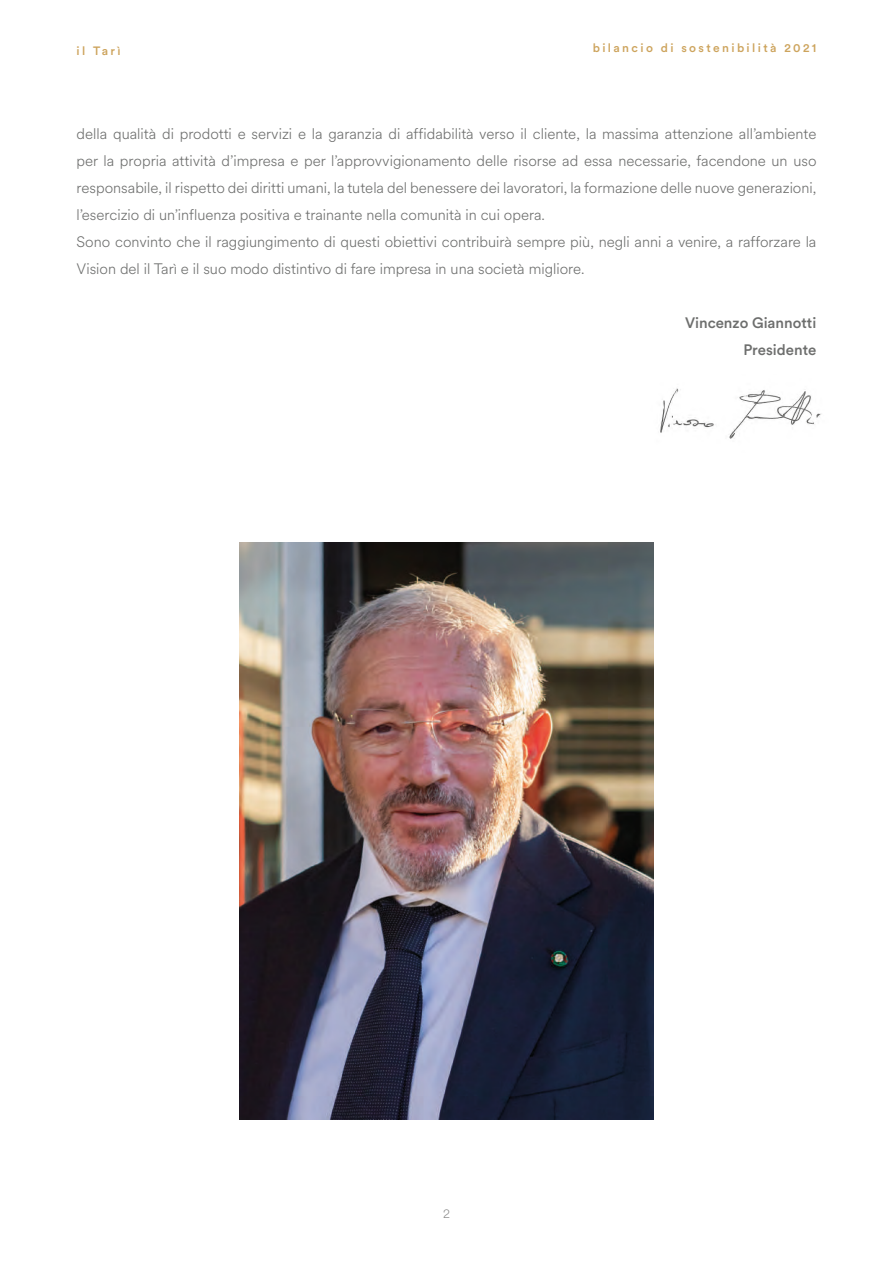
<style>
.page{position:relative;width:893px;height:1263px;background:#fff}
.page>*{position:absolute;margin:0;border:0;box-sizing:border-box;transform-origin:0 0}
.t1{font:300 15px/27px "Circular Spotify Text";color:#6d6e6d}
.t2{font:500 15px/27px "Circular Std";color:#6d6e6d;text-align:right}
.t3{font:500 12px "Circular Std";letter-spacing:.2em;color:#cda45d}
.t4{font:300 12px "Circular Spotify Text";color:#888}
</style>
<div class="page">
<img style="left:239px;top:543px;width:415px;height:576px">
<img style="left:660px;top:388px;width:161px;height:51px">
<p class="t3" style="left:77px;top:43px;width:46px">il Tarì</p>
<p class="t3" style="left:593px;top:40px;width:225px">bilancio di sostenibilità 2021</p>
<p class="t1" style="left:77px;top:120px;width:741px">della qualità di prodotti e servizi e la garanzia di affidabilità verso il cliente, la massima attenzione all’ambiente per la propria attività d’impresa e per l’approvvigionamento delle risorse ad essa necessarie, facendone un uso responsabile, il rispetto dei diritti umani, la tutela del benessere dei lavoratori, la formazione delle nuove generazioni, l’esercizio di un’influenza positiva e trainante nella comunità in cui opera.<br>Sono convinto che il raggiungimento di questi obiettivi contribuirà sempre più, negli anni a venire, a rafforzare la Vision del il Tarì e il suo modo distintivo di fare impresa in una società migliore.</p>
<p class="t2" style="left:685px;top:309px;width:133px">Vincenzo Giannotti<br>Presidente</p>
<p class="t4" style="left:443px;top:1205px;width:8px">2</p>
</div>
